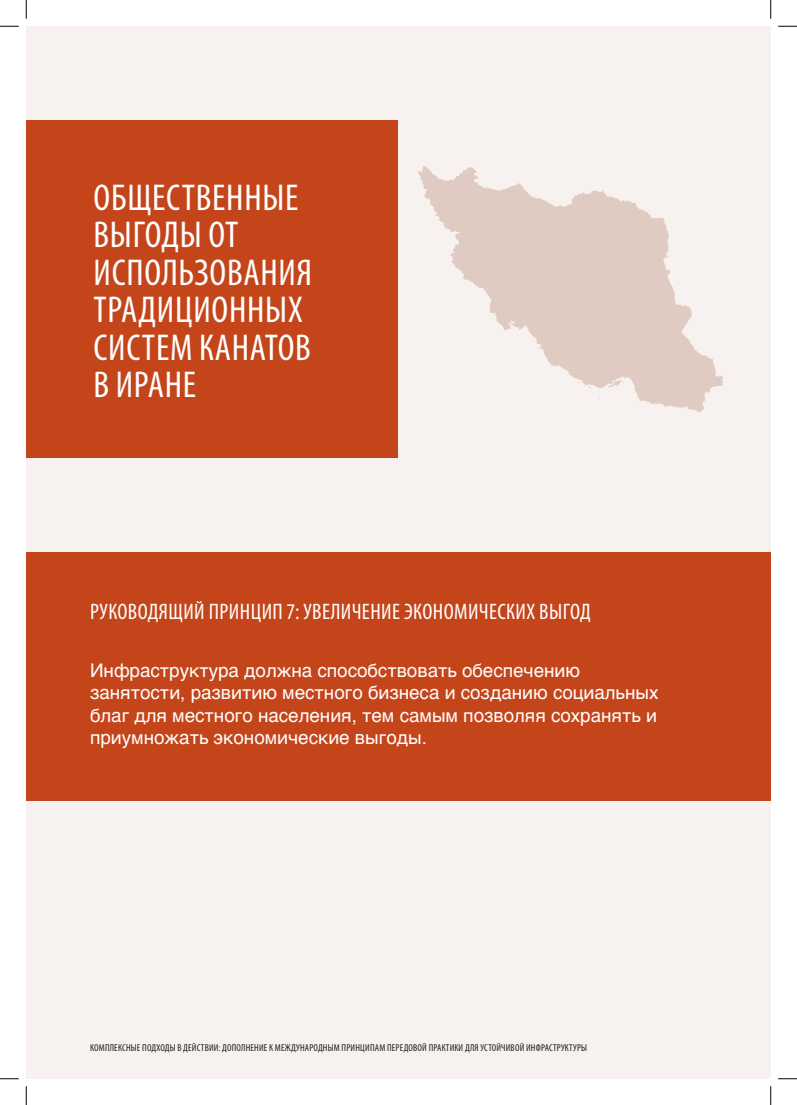
<style>
.page{position:relative;width:797px;height:1105px;background:#fff}
.page>*{position:absolute;margin:0;border:0;box-sizing:border-box;transform-origin:0 0}
.t1{font:condensed 37.5px/37.5px "Myriad Pro";letter-spacing:.02em;color:#fff}
.t2{font:condensed 22.5px "Myriad Pro";letter-spacing:.02em;color:#fff}
.t3{font:18.75px/22.5px "Helvetica";color:#fff}
.t4{font:condensed 10px "Myriad Pro";letter-spacing:.02em;color:#231f20}
</style>
<div class="page">
<div style="left:26px;top:26px;width:744px;height:1053px;background:#f7f1ef"></div>
<svg style="left:418px;top:166px;width:305px;height:247px;fill:#e0cbc3"></svg>
<svg style="left:608px;top:378px;width:17px;height:10px"></svg>
<div style="left:26px;top:552px;width:744px;height:249px;background:#c5451b"></div>
<div style="left:26px;top:121px;width:372px;height:337px;background:#c5451b"></div>
<svg style="left:0;top:25px;width:19px;height:2px"></svg>
<svg style="left:778px;top:25px;width:19px;height:2px"></svg>
<svg style="left:0;top:1078px;width:19px;height:1px"></svg>
<svg style="left:778px;top:1078px;width:19px;height:1px"></svg>
<svg style="left:25px;top:0;width:2px;height:19px"></svg>
<svg style="left:25px;top:1086px;width:2px;height:19px"></svg>
<svg style="left:770px;top:0;width:1px;height:19px"></svg>
<svg style="left:770px;top:1086px;width:1px;height:19px"></svg>
<p class="t1" style="left:94px;top:178px;width:220px">ОБЩЕСТВЕННЫЕ<br>ВЫГОДЫ ОТ<br>ИСПОЛЬЗОВАНИЯ<br>ТРАДИЦИОННЫХ<br>СИСТЕМ КАНАТОВ<br>В ИРАНЕ</p>
<p class="t2" style="left:90px;top:598px;width:502px">РУКОВОДЯЩИЙ ПРИНЦИП 7: УВЕЛИЧЕНИЕ ЭКОНОМИЧЕСКИХ ВЫГОД</p>
<p class="t3" style="left:90px;top:660px;width:570px">Инфраструктура должна способствовать обеспечению занятости, развитию местного бизнеса и созданию социальных благ для местного населения, тем самым позволяя сохранять и приумножать экономические выгоды.</p>
<p class="t4" style="left:90px;top:1041px;width:498px">КОМПЛЕКСНЫЕ ПОДХОДЫ В ДЕЙСТВИИ: ДОПОЛНЕНИЕ К МЕЖДУНАРОДНЫМ ПРИНЦИПАМ ПЕРЕДОВОЙ ПРАКТИКИ ДЛЯ УСТОЙЧИВОЙ ИНФРАСТРУКТУРЫ</p>
</div>
